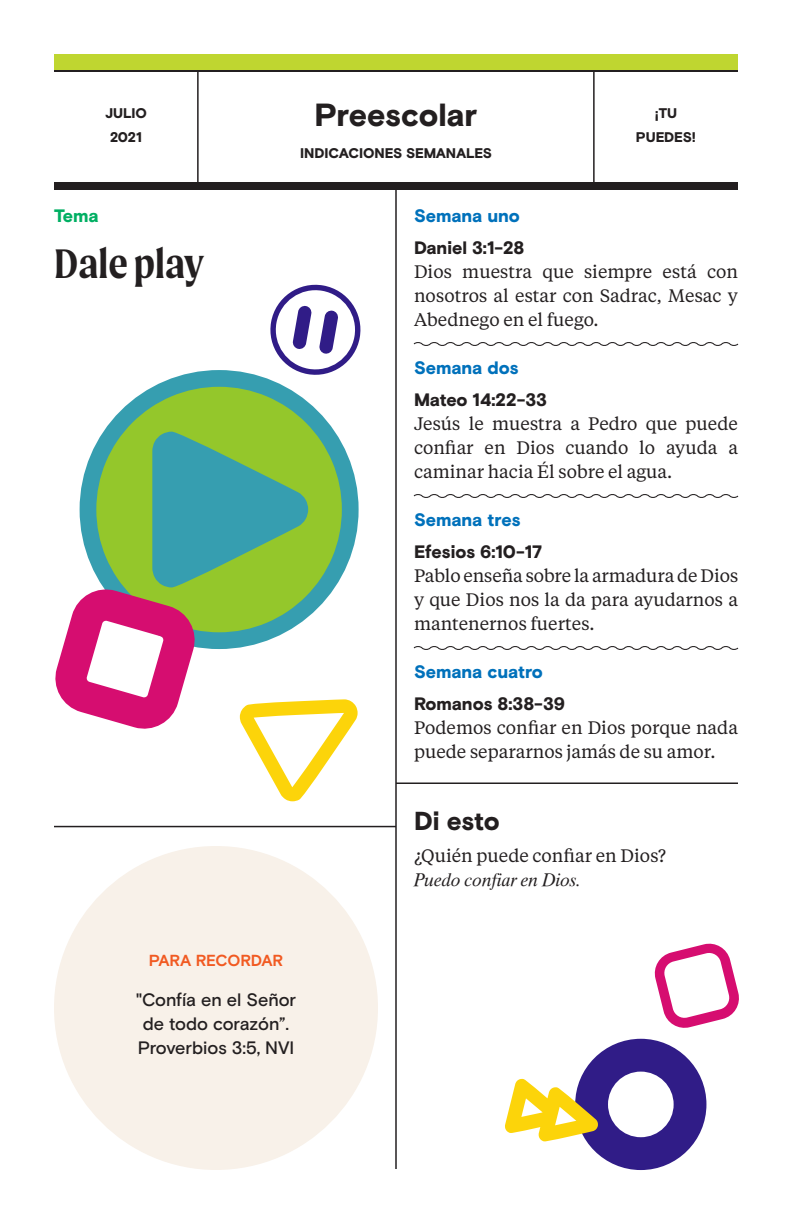
<style>
.page{position:relative;width:792px;height:1224px;background:#fff}
.page>*{position:absolute;margin:0;border:0;box-sizing:border-box;transform-origin:0 0}
.Headline_-_Moret{font:600 44px "Moret";color:#231f20}
.Page_Header_-_Title{font:900 32px "Basis Grotesque";letter-spacing:-.01em;color:#231f20}
.Headline_-_Basis{font:900 26px "Basis Grotesque";letter-spacing:-.01em;color:#231f20}
.Body_Copy_-_No_Inden{font:18px/24px "Tiempos Text";color:#231f20;text-align:justify}
.Scripture_Reading{font:900 18px "Basis Grotesque";letter-spacing:-.005em;color:#231f20}
.Memory_Verse{font:500 18px "Basis Grotesque";color:#231f20}
.Subhead{font:900 18px "Basis Grotesque";letter-spacing:-.01em;color:#0071bb}
.Body_Copy_-_No_Inden-2{font:italic 18px "Tiempo";color:#231f20}
.Subhead-2{font:900 18px "Basis Grotesque";color:#00af63}
.Memory_Verse-2{font:700 16px "Basis Grotesque";letter-spacing:-.015em;color:#f15a22}
.Page_Header_-_Catego{font:900 14px "Basis Grotesque";letter-spacing:-.015em;color:#231f20}
</style>
<div class="page">
<hr style="left:197px;top:70px;width:2px;height:112px;background:#231f20">
<hr style="left:593px;top:70px;width:2px;height:112px;background:#231f20">
<hr style="left:54px;top:70px;width:684px;height:2px;background:#231f20">
<hr style="left:395px;top:189px;width:2px;height:980px;background:#231f20">
<div style="left:54px;top:182px;width:684px;height:8px;background:#231f20"></div>
<div style="left:54px;top:54px;width:684px;height:16px;background:#bfd630"></div>
<svg style="left:413px;top:342px;width:326px;height:4px"></svg>
<svg style="left:413px;top:494px;width:326px;height:4px"></svg>
<svg style="left:413px;top:646px;width:326px;height:4px"></svg>
<hr style="left:54px;top:826px;width:342px;height:1px;background:#231f20">
<hr style="left:396px;top:782px;width:342px;height:2px;background:#231f20">
<div style="left:54px;top:846px;width:324px;height:324px;background:#f8f1e9;border-radius:50%"></div>
<svg style="left:80px;top:370px;width:279px;height:279px"></svg>
<svg style="left:267px;top:284px;width:94px;height:94px"></svg>
<svg style="left:55px;top:585px;width:144px;height:144px"></svg>
<svg style="left:240px;top:699px;width:118px;height:102px"></svg>
<svg style="left:505px;top:1039px;width:201px;height:131px"></svg>
<svg style="left:654px;top:943px;width:85px;height:85px"></svg>
<p class="Page_Header_-_Catego" style="left:105px;top:105px;width:43px">JULIO</p>
<p class="Page_Header_-_Catego" style="left:110px;top:129px;width:33px">2021</p>
<p class="Subhead-2" style="left:54px;top:205px;width:46px">Tema</p>
<p class="Headline_-_Moret" style="left:54px;top:238px;width:152px">Dale play</p>
<p class="Page_Header_-_Title" style="left:315px;top:96px;width:164px">Preescolar</p>
<p class="Page_Header_-_Catego" style="left:300px;top:145px;width:193px">INDICACIONES SEMANALES</p>
<p class="Page_Header_-_Catego" style="left:655px;top:105px;width:24px">¡TU</p>
<p class="Page_Header_-_Catego" style="left:636px;top:129px;width:62px">PUEDES!</p>
<p class="Subhead" style="left:414px;top:205px;width:107px">Semana uno</p>
<p class="Scripture_Reading" style="left:414px;top:237px;width:112px">Daniel 3:1-28</p>
<p class="Body_Copy_-_No_Inden" style="left:414px;top:259px;width:326px">Dios muestra que siempre está con nosotros al estar con Sadrac, Mesac y Abednego en el fuego.</p>
<p class="Subhead" style="left:414px;top:357px;width:106px">Semana dos</p>
<p class="Scripture_Reading" style="left:414px;top:389px;width:135px">Mateo 14:22-33</p>
<p class="Body_Copy_-_No_Inden" style="left:414px;top:411px;width:326px">Jesús le muestra a Pedro que puede confiar en Dios cuando lo ayuda a caminar hacia Él sobre el agua.</p>
<p class="Subhead" style="left:414px;top:509px;width:108px">Semana tres</p>
<p class="Scripture_Reading" style="left:414px;top:541px;width:130px">Efesios 6:10-17</p>
<p class="Body_Copy_-_No_Inden" style="left:414px;top:563px;width:326px">Pablo enseña sobre la armadura de Dios y que Dios nos la da para ayudarnos a mantenernos fuertes.</p>
<p class="Subhead" style="left:414px;top:661px;width:130px">Semana cuatro</p>
<p class="Scripture_Reading" style="left:414px;top:693px;width:153px">Romanos 8:38-39</p>
<p class="Body_Copy_-_No_Inden" style="left:414px;top:715px;width:326px">Podemos confiar en Dios porque nada puede separarnos jamás de su amor.</p>
<p class="Headline_-_Basis" style="left:414px;top:806px;width:87px">Di esto</p>
<p class="Body_Copy_-_No_Inden" style="left:414px;top:843px;width:254px">¿Quién puede confiar en Dios?</p>
<p class="Body_Copy_-_No_Inden-2" style="left:414px;top:869px;width:169px">Puedo confiar en Dios.</p>
<p class="Memory_Verse-2" style="left:149px;top:951px;width:136px">PARA RECORDAR</p>
<p class="Memory_Verse" style="left:136px;top:989px;width:162px">"Confía en el Señor</p>
<p class="Memory_Verse" style="left:143px;top:1013px;width:148px">de todo corazón”.</p>
<p class="Memory_Verse" style="left:138px;top:1037px;width:158px">Proverbios 3:5, NVI</p>
</div>
